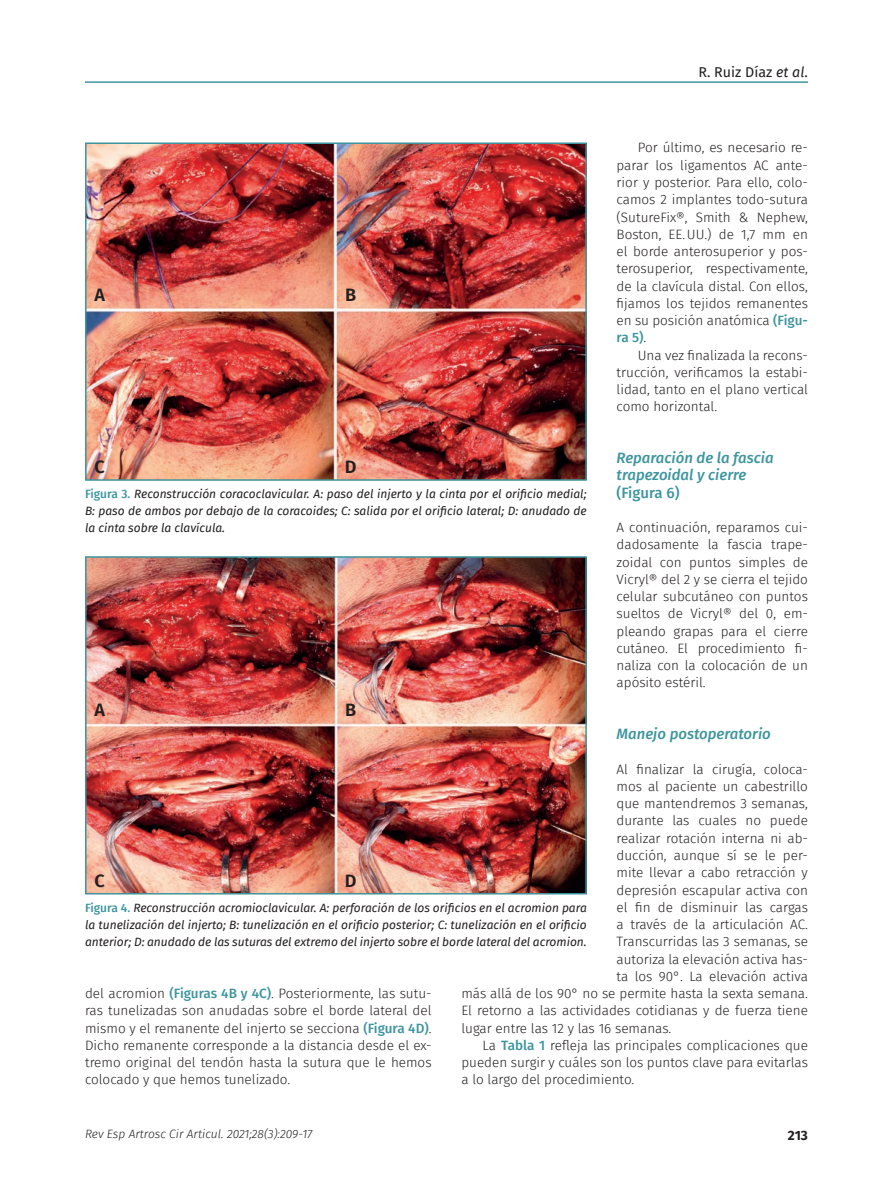
<style>
.page{position:relative;width:893px;height:1191px;background:#fff}
.page>*{position:absolute;margin:0;border:0;box-sizing:border-box;transform-origin:0 0}
.Letra_figura{font:600 18px "Fira Sans FS";color:#231f20}
.Subladillo{font:italic 500 15px/17.2px "Fira Sans FS";color:#3d959e}
.t1{font:14.25px "Fira Sans FS";color:#231f20}
.Primer_párrafo{font:300 13.5px/17.2px "Fira Sans FS";color:#231f20;text-align:justify}
.Párrafo_general{font:300 13.5px/17.2px "Fira Sans FS";color:#231f20;text-align:justify}
.t2{font:700 13.5px "Fira Sans FS";color:#231f20}
.Pie_de_foto{font:italic 12px/17.2px "Fira Sans FS";color:#231f20;text-align:justify}
.t3{font:italic 300 12px "Fira Sans FS";color:#231f20}
.s1{font-style:italic}
.s2{font-weight:500;color:#3d959e}
.s3{font-style:normal}
.s4{font-weight:500;font-style:normal;color:#3d959e}
</style>
<div class="page">
<hr style="left:85px;top:81px;width:723px;height:2px;background:#3d959e">
<img style="left:88px;top:145px;width:496px;height:333px">
<div style="left:85px;top:142px;width:502px;height:339px;border:2px solid #3d959e"></div>
<img style="left:88px;top:559px;width:496px;height:332px">
<div style="left:85px;top:556px;width:502px;height:338px;border:2px solid #3d959e"></div>
<p class="t1" style="left:698px;top:62px;width:111px">R. Ruiz Díaz <span class="s1">et al</span>.</p>
<p class="Párrafo_general" style="left:617px;top:139px;width:193px;text-indent:21px">Por último, es necesario re&shy;parar los ligamentos AC ante&shy;rior y posterior. Para ello, colo&shy;camos 2 implantes todo-sutura (SutureFix®, Smith &amp; Nephew, Boston, EE.UU.) de 1,7 mm en el borde anterosuperior y pos&shy;terosuperior, respectivamente, de la clavícula distal. Con ellos, fijamos los tejidos remanentes en su posición anatómica <span class="s2">(Figu&shy;ra 5)</span>.</p>
<p class="Párrafo_general" style="left:617px;top:346px;width:193px;text-indent:21px">Una vez finalizada la recons&shy;trucción, verificamos la estabi&shy;lidad, tanto en el plano vertical como horizontal.</p>
<p class="Subladillo" style="left:617px;top:449px;width:159px">Reparación de la fascia trapezoidal y cierre <span class="s3">(Figura 6)</span></p>
<p class="Primer_párrafo" style="left:617px;top:519px;width:193px">A continuación, reparamos cui&shy;dadosamente la fascia trape&shy;zoidal con puntos simples de Vicryl® del 2 y se cierra el tejido celular subcutáneo con puntos sueltos de Vicryl® del 0, em&shy;pleando grapas para el cierre cutáneo. El procedimiento fi&shy;naliza con la colocación de un apósito estéril.</p>
<p class="Subladillo" style="left:617px;top:725px;width:156px">Manejo postoperatorio</p>
<p class="Primer_párrafo" style="left:617px;top:760px;width:193px">Al finalizar la cirugía, coloca-</p>
<p class="Primer_párrafo" style="left:617px;top:777px;width:193px">mos al paciente un cabestrillo</p>
<p class="Primer_párrafo" style="left:617px;top:795px;width:193px">que mantendremos 3 semanas,</p>
<p class="Primer_párrafo" style="left:617px;top:812px;width:193px">durante las cuales no puede</p>
<p class="Primer_párrafo" style="left:617px;top:829px;width:193px">realizar rotación interna ni ab-</p>
<p class="Primer_párrafo" style="left:617px;top:846px;width:193px">ducción, aunque sí se le per-</p>
<p class="Primer_párrafo" style="left:617px;top:864px;width:193px">mite llevar a cabo retracción y</p>
<p class="Primer_párrafo" style="left:617px;top:881px;width:193px">depresión escapular activa con</p>
<p class="Primer_párrafo" style="left:617px;top:898px;width:193px">el fin de disminuir las cargas</p>
<p class="Primer_párrafo" style="left:617px;top:915px;width:193px">a través de la articulación AC.</p>
<p class="Primer_párrafo" style="left:617px;top:933px;width:193px">Transcurridas las 3 semanas, se</p>
<p class="Primer_párrafo" style="left:617px;top:950px;width:193px">autoriza la elevación activa has-</p>
<p class="Primer_párrafo" style="left:617px;top:967px;width:193px">ta los 90°. La elevación activa</p>
<p class="Primer_párrafo" style="left:461px;top:984px;width:348px">más allá de los 90° no se permite hasta la sexta semana.</p>
<p class="Primer_párrafo" style="left:461px;top:1002px;width:348px">El retorno a las actividades cotidianas y de fuerza tiene</p>
<p class="Primer_párrafo" style="left:461px;top:1019px;width:212px">lugar entre las 12 y las 16 semanas.</p>
<p class="Párrafo_general" style="left:461px;top:1036px;width:348px;text-indent:21px">La <span class="s2">Tabla 1</span> refleja las principales complicaciones que pueden surgir y cuáles son los puntos clave para evitarlas a lo largo del procedimiento.</p>
<p class="Letra_figura" style="left:94px;top:281px;width:12px">A</p>
<p class="Letra_figura" style="left:345px;top:281px;width:13px">B</p>
<p class="Letra_figura" style="left:95px;top:453px;width:12px">C</p>
<p class="Letra_figura" style="left:345px;top:453px;width:13px">D</p>
<p class="Pie_de_foto" style="left:85px;top:485px;width:503px"><span class="s4">Figura 3.</span> Reconstrucción coracoclavicular. A: paso del injerto y la cinta por el orificio medial; B: paso de ambos por debajo de la coracoides; C: salida por el orificio lateral; D: anudado de la cinta sobre la clavícula.</p>
<p class="Letra_figura" style="left:94px;top:696px;width:12px">A</p>
<p class="Letra_figura" style="left:345px;top:696px;width:13px">B</p>
<p class="Letra_figura" style="left:95px;top:867px;width:12px">C</p>
<p class="Letra_figura" style="left:345px;top:867px;width:13px">D</p>
<p class="Pie_de_foto" style="left:85px;top:899px;width:503px"><span class="s4">Figura 4.</span> Reconstrucción acromioclavicular. A: perforación de los orificios en el acromion para la tunelización del injerto; B: tunelización en el orificio posterior; C: tunelización en el orificio anterior; D: anudado de las suturas del extremo del injerto sobre el borde lateral del acromion.</p>
<p class="Primer_párrafo" style="left:85px;top:984px;width:348px">del acromion <span class="s2">(Figuras 4B y 4C)</span>. Posteriormente, las sutu&shy;ras tunelizadas son anudadas sobre el borde lateral del mismo y el remanente del injerto se secciona <span class="s2">(Figura 4D)</span>.<br>Dicho remanente corresponde a la distancia desde el ex&shy;tremo original del tendón hasta la sutura que le hemos colocado y que hemos tunelizado.</p>
<p class="t3" style="left:85px;top:1125px;width:229px">Rev Esp Artrosc Cir Articul. 2021;28(3):209-17</p>
<p class="t2" style="left:788px;top:1124px;width:21px">213</p>
</div>
